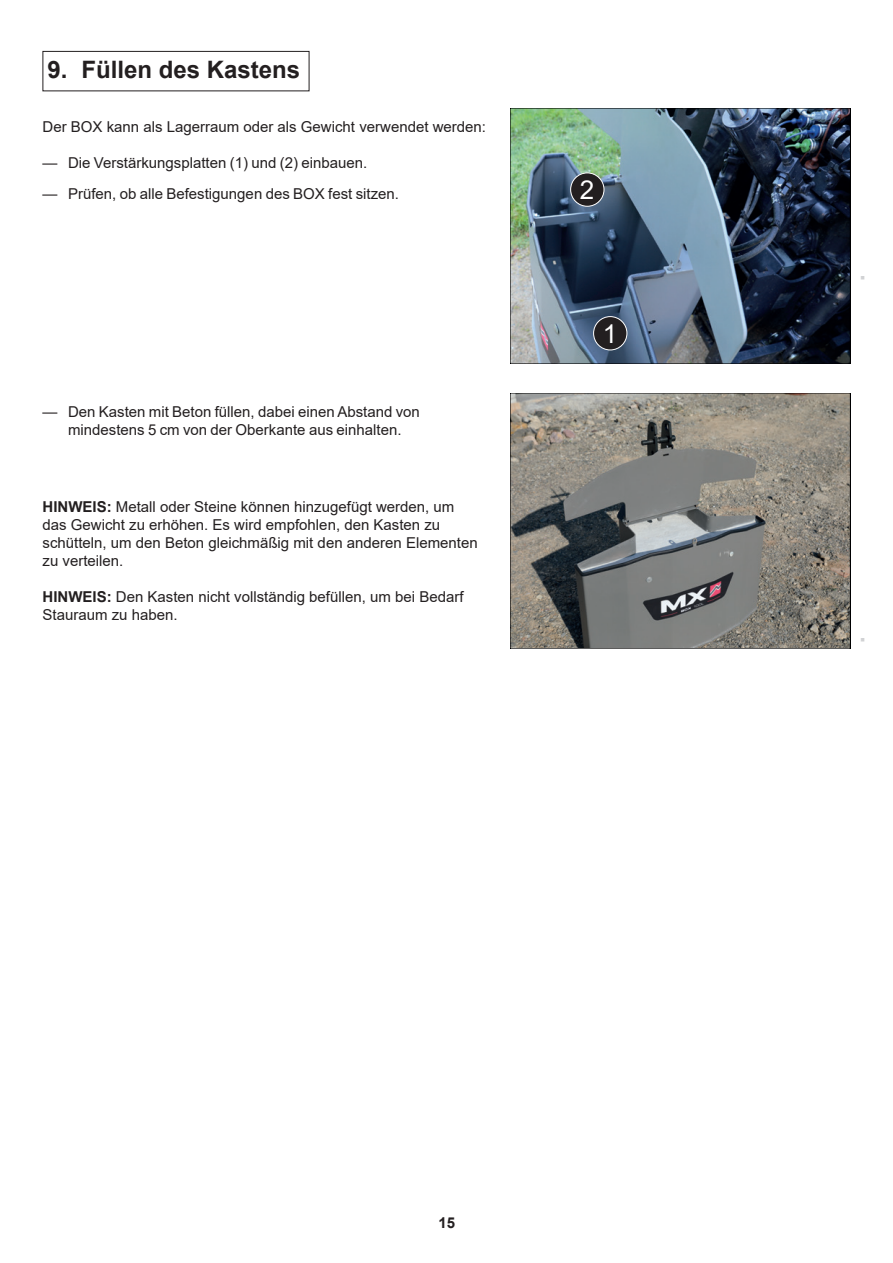
<style>
.page{position:relative;width:893px;height:1263px;background:#fff}
.page>*{position:absolute;margin:0;border:0;box-sizing:border-box;transform-origin:0 0}
.t1{font:26.1px "Arial";color:#fff}
.t2{font:700 24px "Arial";color:#231f20}
.Important{font:15px/18px "Arial";color:#231f20}
.Texte_enum{font:15px/18px "Arial";color:#231f20;text-align:center}
.Texte_10{font:15px "Arial";color:#231f20}
.t3{font:700 15px "Arial";color:#231f20}
.Texte_code{font:7.5px "Arial";color:#d1d2d4}
.s1{font-weight:700}
</style>
<div class="page">
<div style="left:43px;top:51px;width:266px;height:40px;border:1px solid #231f20"></div>
<img style="left:510px;top:108px;width:340px;height:255px">
<div style="left:594px;top:317px;width:33px;height:33px;background:#231f20;border-radius:50%"></div>
<div style="left:593px;top:316px;width:34px;height:34px;border:1px solid #fff;border-radius:50%"></div>
<div style="left:571px;top:173px;width:33px;height:33px;background:#231f20;border-radius:50%"></div>
<div style="left:570px;top:173px;width:34px;height:33px;border:1px solid #fff;border-radius:50%"></div>
<svg style="left:510px;top:393px;width:340px;height:255px"></svg>
<p class="t2" style="left:48px;top:52px;width:254px">9. Füllen des Kastens</p>
<p class="Texte_10" style="left:43px;top:116px;width:445px">Der BOX kann als Lagerraum oder als Gewicht verwendet werden:</p>
<p class="Texte_enum" style="left:43px;top:153px;width:326px">— Die Verstärkungsplatten (1) und (2) einbauen.</p>
<p class="Texte_enum" style="left:43px;top:184px;width:358px">— Prüfen, ob alle Befestigungen des BOX fest sitzen.</p>
<p class="Texte_enum" style="left:43px;top:402px;width:379px">— Den Kasten mit Beton füllen, dabei einen Abstand von mindestens 5 cm von der Oberkante aus einhalten.</p>
<p class="Important" style="left:43px;top:498px;width:437px"><span class="s1">HINWEIS:</span> Metall oder Steine können hinzugefügt werden, um das Gewicht zu erhöhen. Es wird empfohlen, den Kasten zu schütteln, um den Beton gleichmäßig mit den anderen Elementen zu verteilen.</p>
<p class="Important" style="left:43px;top:588px;width:423px"><span class="s1">HINWEIS:</span> Den Kasten nicht vollständig befüllen, um bei Bedarf<br>Stauraum zu haben.</p>
<p class="t1" style="left:580px;top:172px;width:16px">2</p>
<p class="t1" style="left:603px;top:316px;width:16px">1</p>
<p class="t3" style="left:438px;top:1212px;width:18px">15</p>
<p class="Texte_code" style="left:857px;top:280px;width:6px;rotate:-90deg">■</p>
<p class="Texte_code" style="left:857px;top:642px;width:6px;rotate:-90deg">■</p>
</div>
